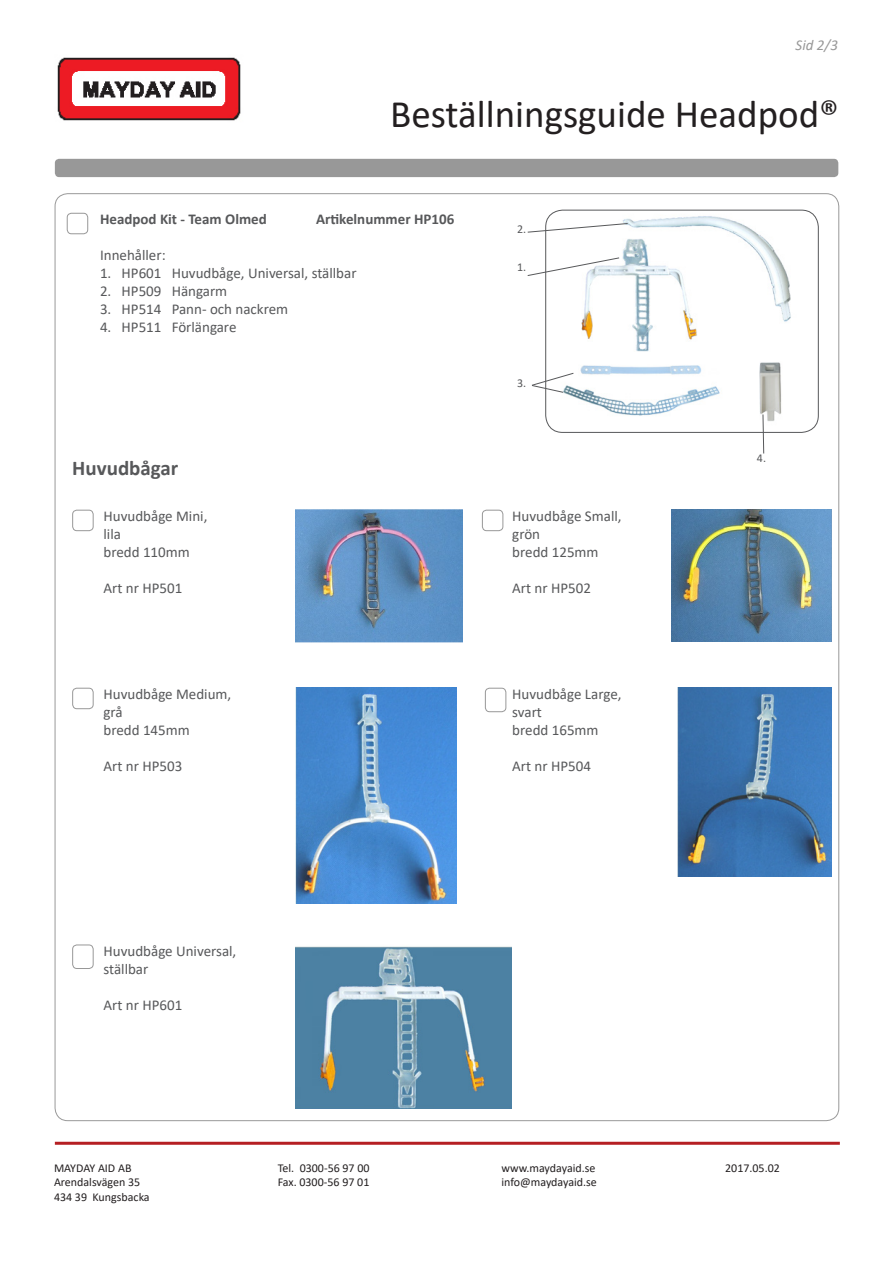
<style>
.page{position:relative;width:893px;height:1263px;background:#fff}
.page>*{position:absolute;margin:0;border:0;box-sizing:border-box;transform-origin:0 0}
.t1{font:39px "Calibri";color:#231f20}
.t2{font:700 21px "Calibri";color:#57585a}
.t3{font:15px "Calibri";color:#57585a}
.t4{font:700 15px "Calibri";color:#57585a}
.t5{font:italic 15px "Calibri";color:#989898}
.t6{font:12px/14.4px "Calibri";color:#231f20}
.t7{font:12px "Calibri";color:#57585a}
</style>
<div class="page">
<img style="left:57px;top:57px;width:184px;height:64px">
<hr style="left:55px;top:1142px;width:785px;height:3px;background:#b51f23">
<div style="left:55px;top:159px;width:783px;height:18px;background:#989898;border-radius:4px"></div>
<div style="left:67px;top:213px;width:21px;height:21px;border:1px solid #989898;border-radius:4px"></div>
<img style="left:623px;top:216px;width:168px;height:106px">
<img style="left:759px;top:362px;width:23px;height:69px">
<img style="left:564px;top:365px;width:156px;height:51px">
<img style="left:581px;top:238px;width:134px;height:114px">
<div style="left:545px;top:210px;width:274px;height:223px;border:1px solid #57585a;border-radius:17px"></div>
<div style="left:72px;top:510px;width:22px;height:21px;border:1px solid #989898;border-radius:4px"></div>
<div style="left:72px;top:688px;width:22px;height:21px;border:1px solid #989898;border-radius:4px"></div>
<div style="left:485px;top:688px;width:21px;height:24px;border:1px solid #989898;border-radius:4px"></div>
<div style="left:482px;top:510px;width:21px;height:21px;border:1px solid #989898;border-radius:4px"></div>
<div style="left:72px;top:944px;width:22px;height:25px;border:1px solid #989898;border-radius:4px"></div>
<img style="left:295px;top:510px;width:168px;height:132px">
<img style="left:671px;top:510px;width:161px;height:132px">
<img style="left:295px;top:688px;width:161px;height:216px">
<img style="left:677px;top:688px;width:155px;height:188px">
<img style="left:295px;top:946px;width:216px;height:163px">
<svg style="left:527px;top:223px;width:101px;height:10px"></svg>
<svg style="left:527px;top:257px;width:93px;height:19px"></svg>
<svg style="left:531px;top:373px;width:43px;height:20px"></svg>
<svg style="left:763px;top:414px;width:1px;height:40px"></svg>
<p class="t5" style="left:796px;top:35px;width:44px">Sid 2/3</p>
<h1 class="t1" style="left:390px;top:87px;width:450px">Beställningsguide Headpod®</h1>
<p class="t4" style="left:100px;top:209px;width:168px">Headpod Kit - Team Olmed</p>
<p class="t4" style="left:316px;top:209px;width:140px">Artikelnummer HP106</p>
<p class="t3" style="left:100px;top:245px;width:67px">Innehåller:</p>
<p class="t3" style="left:100px;top:263px;width:258px">1. HP601 Huvudbåge, Universal, ställbar</p>
<p class="t3" style="left:100px;top:281px;width:129px">2. HP509 Hängarm</p>
<p class="t3" style="left:100px;top:299px;width:190px">3. HP514 Pann- och nackrem</p>
<p class="t3" style="left:100px;top:317px;width:138px">4. HP511 Förlängare</p>
<p class="t2" style="left:72px;top:453px;width:108px">Huvudbågar</p>
<p class="t3" style="left:104px;top:506px;width:105px">Huvudbåge Mini,</p>
<p class="t3" style="left:104px;top:524px;width:19px">lila</p>
<p class="t3" style="left:104px;top:542px;width:88px">bredd 110mm</p>
<p class="t3" style="left:104px;top:578px;width:80px">Art nr HP501</p>
<p class="t3" style="left:104px;top:684px;width:129px">Huvudbåge Medium,</p>
<p class="t3" style="left:104px;top:702px;width:21px">grå</p>
<p class="t3" style="left:104px;top:720px;width:88px">bredd 145mm</p>
<p class="t3" style="left:104px;top:756px;width:80px">Art nr HP503</p>
<p class="t7" style="left:517px;top:220px;width:11px">2.</p>
<p class="t7" style="left:517px;top:259px;width:11px">1.</p>
<p class="t7" style="left:517px;top:375px;width:11px">3.</p>
<p class="t3" style="left:512px;top:506px;width:111px">Huvudbåge Small,</p>
<p class="t3" style="left:512px;top:524px;width:29px">grön</p>
<p class="t3" style="left:512px;top:542px;width:88px">bredd 125mm</p>
<p class="t3" style="left:512px;top:578px;width:80px">Art nr HP502</p>
<p class="t3" style="left:512px;top:684px;width:111px">Huvudbåge Large,</p>
<p class="t3" style="left:512px;top:702px;width:31px">svart</p>
<p class="t3" style="left:512px;top:720px;width:88px">bredd 165mm</p>
<p class="t3" style="left:512px;top:756px;width:80px">Art nr HP504</p>
<p class="t3" style="left:104px;top:940px;width:134px">Huvudbåge Universal,</p>
<p class="t3" style="left:104px;top:958px;width:46px">ställbar</p>
<p class="t3" style="left:104px;top:994px;width:80px">Art nr HP601</p>
<p class="t7" style="left:757px;top:450px;width:11px">4.</p>
<p class="t6" style="left:54px;top:1160px;width:97px">MAYDAY AID AB<br>Arendalsvägen 35<br>434 39 Kungsbacka</p>
<p class="t6" style="left:278px;top:1160px;width:93px">Tel. 0300-56 97 00<br>Fax. 0300-56 97 01</p>
<p class="t6" style="left:501px;top:1160px;width:97px">www.maydayaid.se info@maydayaid.se</p>
<p class="t6" style="left:725px;top:1160px;width:56px">2017.05.02</p>
</div>
